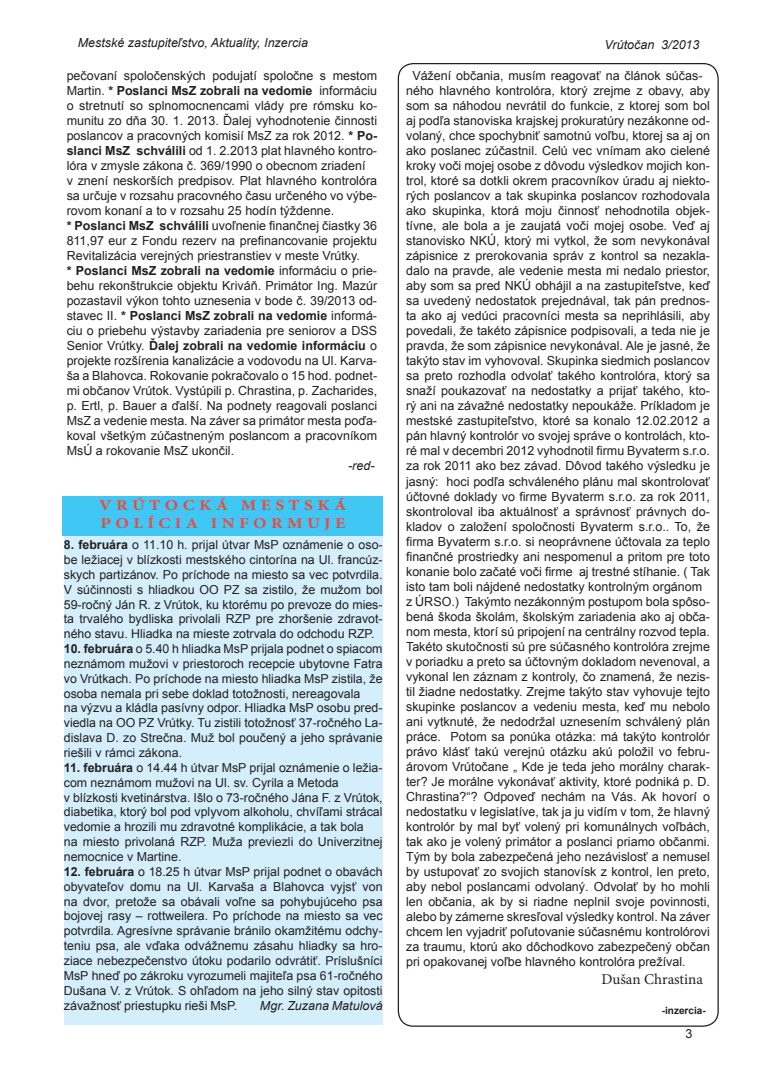
<style>
.page{position:relative;width:780px;height:1088px;background:#fff}
.page>*{position:absolute;margin:0;border:0;box-sizing:border-box;transform-origin:0 0}
.t1{font:700 15px/18px "Minion Pro";letter-spacing:.25em;color:#ef483f;scale:1.17 1}
.t2{font:15px "Minion Pro";color:#231f20}
.t3{font:12.5px/15px "Arial";color:#231f20}
.t4{font:italic 12.5px "Arial";color:#231f20}
.t5{font:12.38px/14.9px "Arial";color:#231f20;text-align:justify}
.t6{font:700 10px "Arial";color:#231f20}
.s1{font-weight:700}
</style>
<div class="page">
<div style="left:64px;top:536px;width:318px;height:489px;background:#d4effb"></div>
<div style="left:63px;top:496px;width:320px;height:39px;background:#40c7f4"></div>
<p class="t4" style="left:78px;top:35px;width:231px">Mestské zastupiteľstvo, Aktuality, Inzercia</p>
<p class="t4" style="left:604px;top:36px;width:96px">Vrútočan 3/2013</p>
<p class="t3" style="left:67px;top:68px;width:312px">pečovaní spoločenských podujatí spoločne s mestom Martin. <span class="s1">* Poslanci MsZ zobrali na vedomie</span> informáciu o stretnutí so splnomocnencami vlády pre rómsku ko&shy;munitu zo dňa 30. 1. 2013. Ďalej vyhodnotenie činnosti poslancov a pracovných komisií MsZ za rok 2012. <span class="s1">* Po&shy;slanci MsZ schválili</span> od 1. 2.2013 plat hlavného kontro&shy;lóra v zmysle zákona č. 369/1990 o obecnom zriadení<br>v znení neskorších predpisov. Plat hlavného kontrolóra sa určuje v rozsahu pracovného času určeného vo výbe&shy;rovom konaní a to v rozsahu 25 hodín týždenne.<br><span class="s1">* Poslanci MsZ schválili</span> uvoľnenie finančnej čiastky 36<br>811,97 eur z Fondu rezerv na prefinancovanie projektu Revitalizácia verejných priestranstiev v meste Vrútky.<br><span class="s1">* Poslanci MsZ zobrali na vedomie</span> informáciu o prie&shy;behu rekonštrukcie objektu Kriváň. Primátor Ing. Mazúr pozastavil výkon tohto uznesenia v bode č. 39/2013 od&shy;stavec II. <span class="s1">* Poslanci MsZ zobrali na vedomie</span> informá&shy;ciu o priebehu výstavby zariadenia pre seniorov a DSS Senior Vrútky. <span class="s1">Ďalej zobrali na vedomie informáciu</span> o projekte rozšírenia kanalizácie a vodovodu na Ul. Karva&shy;ša a Blahovca. Rokovanie pokračovalo o 15 hod. podnet&shy;mi občanov Vrútok. Vystúpili p. Chrastina, p. Zacharides, p. Ertl, p. Bauer a ďalší. Na podnety reagovali poslanci MsZ a vedenie mesta. Na záver sa primátor mesta poďa&shy;koval všetkým zúčastneným poslancom a pracovníkom MsÚ a rokovanie MsZ ukončil.</p>
<p class="t4" style="left:348px;top:457px;width:28px">-red-</p>
<p class="t1" style="left:99px;top:496px;width:213px">VRÚTOCKÁ MESTSKÁ<br>POLÍCIA INFORMUJE</p>
<p class="t5" style="left:64px;top:537px;width:320px"><span class="s1">8. februára</span> o 11.10 h. prijal útvar MsP oznámenie o oso&shy;be ležiacej v blízkosti mestského cintorína na Ul. francúz&shy;skych partizánov. Po príchode na miesto sa vec potvrdila.<br>V súčinnosti s hliadkou OO PZ sa zistilo, že mužom bol 59-ročný Ján R. z Vrútok, ku ktorému po prevoze do mies&shy;ta trvalého bydliska privolali RZP pre zhoršenie zdravot&shy;ného stavu. Hliadka na mieste zotrvala do odchodu RZP.</p>
<p class="t5" style="left:64px;top:641px;width:320px;text-align:left"><span class="s1">10. februára</span> o 5.40 h hliadka MsP prijala podnet o spiacom neznámom mužovi v priestoroch recepcie ubytovne Fatra vo Vrútkach. Po príchode na miesto hliadka MsP zistila, že osoba nemala pri sebe doklad totožnosti, nereagovala<br>na výzvu a kládla pasívny odpor. Hliadka MsP osobu pred&shy;viedla na OO PZ Vrútky. Tu zistili totožnosť 37-ročného La&shy;dislava D. zo Strečna. Muž bol poučený a jeho správanie riešili v rámci zákona.</p>
<p class="t5" style="left:64px;top:760px;width:320px;text-align:left"><span class="s1">11. februára</span> o 14.44 h útvar MsP prijal oznámenie o ležia&shy;com neznámom mužovi na Ul. sv. Cyrila a Metoda<br>v blízkosti kvetinárstva. Išlo o 73-ročného Jána F. z Vrútok, diabetika, ktorý bol pod vplyvom alkoholu, chvíľami strácal vedomie a hrozili mu zdravotné komplikácie, a tak bola<br>na miesto privolaná RZP. Muža previezli do Univerzitnej nemocnice v Martine.</p>
<p class="t5" style="left:64px;top:864px;width:320px"><span class="s1">12. februára</span> o 18.25 h útvar MsP prijal podnet o obavách obyvateľov domu na Ul. Karvaša a Blahovca vyjsť von na dvor, pretože sa obávali voľne sa pohybujúceho psa bojovej rasy – rottweilera. Po príchode na miesto sa vec potvrdila. Agresívne správanie bránilo okamžitému odchy&shy;teniu psa, ale vďaka odvážnemu zásahu hliadky sa hro&shy;ziace nebezpečenstvo útoku podarilo odvrátiť. Príslušníci MsP hneď po zákroku vyrozumeli majiteľa psa 61-ročného Dušana V. z Vrútok. S ohľadom na jeho silný stav opitosti</p>
<p class="t3" style="left:64px;top:998px;width:175px">závažnosť priestupku rieši MsP.</p>
<p class="t4" style="left:260px;top:997px;width:124px">Mgr. Zuzana Matulová</p>
<p class="t3" style="left:406px;top:69px;width:305px;text-indent:6px">Vážení občania, musím reagovať na článok súčas&shy;ného hlavného kontrolóra, ktorý zrejme z obavy, aby som sa náhodou nevrátil do funkcie, z ktorej som bol aj podľa stanoviska krajskej prokuratúry nezákonne od&shy;volaný, chce spochybniť samotnú voľbu, ktorej sa aj on ako poslanec zúčastnil. Celú vec vnímam ako cielené kroky voči mojej osobe z dôvodu výsledkov mojich kon&shy;trol, ktoré sa dotkli okrem pracovníkov úradu aj niekto&shy;rých poslancov a tak skupinka poslancov rozhodovala ako skupinka, ktorá moju činnosť nehodnotila objek&shy;tívne, ale bola a je zaujatá voči mojej osobe. Veď aj stanovisko NKÚ, ktorý mi vytkol, že som nevykonával zápisnice z prerokovania správ z kontrol sa nezakla&shy;dalo na pravde, ale vedenie mesta mi nedalo priestor, aby som sa pred NKÚ obhájil a na zastupiteľstve, keď sa uvedený nedostatok prejednával, tak pán prednos&shy;ta ako aj vedúci pracovníci mesta sa neprihlásili, aby povedali, že takéto zápisnice podpisovali, a teda nie je pravda, že som zápisnice nevykonával. Ale je jasné, že takýto stav im vyhovoval. Skupinka siedmich poslancov sa preto rozhodla odvolať takého kontrolóra, ktorý sa snaží poukazovať na nedostatky a prijať takého, kto&shy;rý ani na závažné nedostatky nepoukáže. Príkladom je mestské zastupiteľstvo, ktoré sa konalo 12.02.2012 a pán hlavný kontrolór vo svojej správe o kontrolách, kto&shy;ré mal v decembri 2012 vyhodnotil firmu Byvaterm s.r.o. za rok 2011 ako bez závad. Dôvod takého výsledku je jasný: hoci podľa schváleného plánu mal skontrolovať účtovné doklady vo firme Byvaterm s.r.o. za rok 2011, skontroloval iba aktuálnosť a správnosť právnych do&shy;kladov o založení spoločnosti Byvaterm s.r.o.. To, že firma Byvaterm s.r.o. si neoprávnene účtovala za teplo finančné prostriedky ani nespomenul a pritom pre toto konanie bolo začaté voči firme aj trestné stíhanie. ( Tak isto tam boli nájdené nedostatky kontrolným orgánom z ÚRSO.) Takýmto nezákonným postupom bola spôso&shy;bená škoda školám, školským zariadenia ako aj obča&shy;nom mesta, ktorí sú pripojení na centrálny rozvod tepla.<br>Takéto skutočnosti sú pre súčasného kontrolóra zrejme v poriadku a preto sa účtovným dokladom nevenoval, a vykonal len záznam z kontroly, čo znamená, že nezis&shy;til žiadne nedostatky. Zrejme takýto stav vyhovuje tejto skupinke poslancov a vedeniu mesta, keď mu nebolo ani vytknuté, že nedodržal uznesením schválený plán práce. Potom sa ponúka otázka: má takýto kontrolór právo klásť takú verejnú otázku akú položil vo febru&shy;árovom Vrútočane „ Kde je teda jeho morálny charak&shy;ter? Je morálne vykonávať aktivity, ktoré podniká p. D.<br>Chrastina?“? Odpoveď nechám na Vás. Ak hovorí o nedostatku v legislatíve, tak ja ju vidím v tom, že hlavný kontrolór by mal byť volený pri komunálnych voľbách, tak ako je volený primátor a poslanci priamo občanmi.<br>Tým by bola zabezpečená jeho nezávislosť a nemusel by ustupovať zo svojich stanovísk z kontrol, len preto, aby nebol poslancami odvolaný. Odvolať by ho mohli len občania, ak by si riadne neplnil svoje povinnosti, alebo by zámerne skresľoval výsledky kontrol. Na záver chcem len vyjadriť poľutovanie súčasnému kontrolórovi za traumu, ktorú ako dôchodkovo zabezpečený občan pri opakovanej voľbe hlavného kontrolóra prežíval.</p>
<p class="t2" style="left:601px;top:969px;width:103px">Dušan Chrastina</p>
<p class="t6" style="left:661px;top:1003px;width:45px">-inzercia-</p>
<p class="t3" style="left:685px;top:1026px;width:8px">3</p>
</div>
